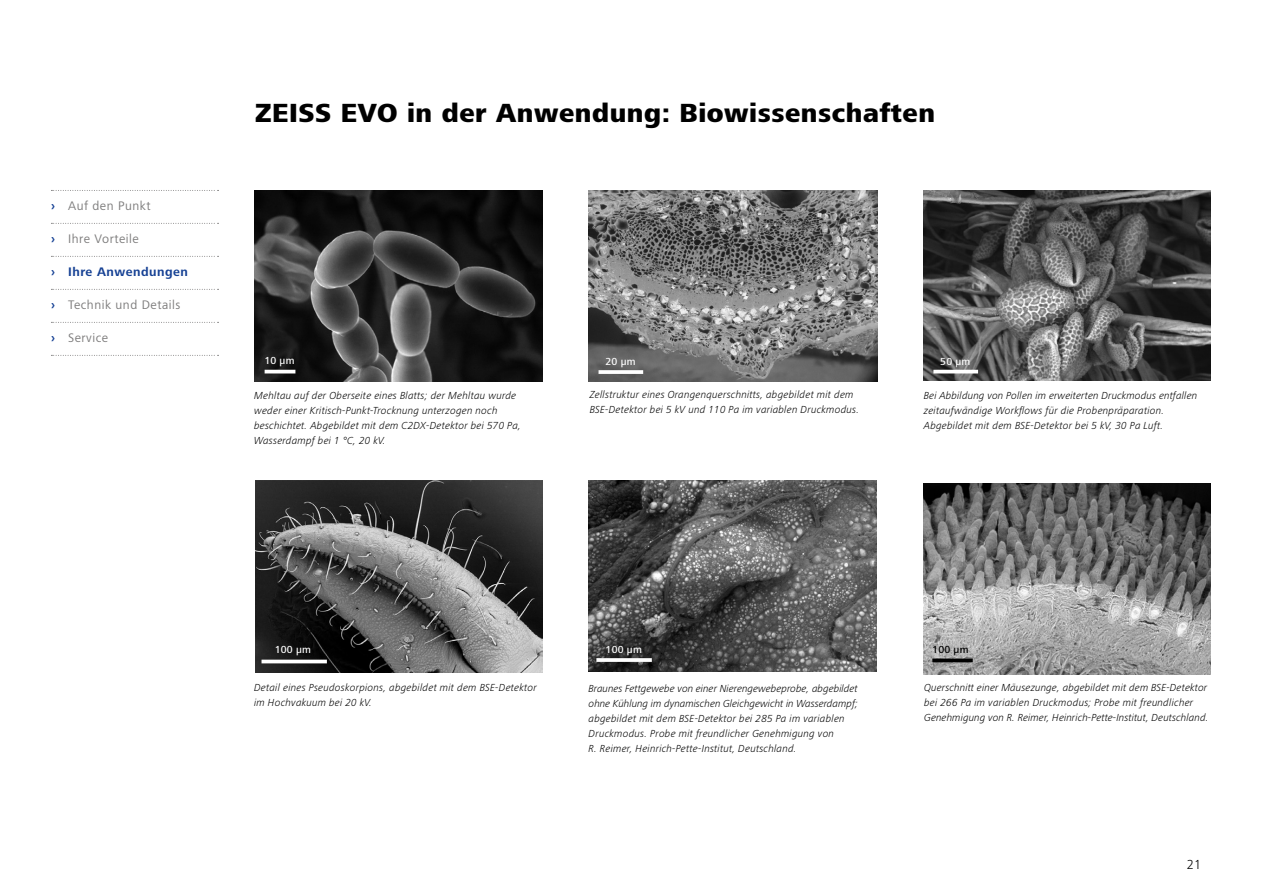
<style>
.page{position:relative;width:1263px;height:893px;background:#fff}
.page>*{position:absolute;margin:0;border:0;box-sizing:border-box;transform-origin:0 0}
.t1{font:800 27px "ZEISS Frutiger Next W1 G";letter-spacing:.02em;color:#000}
.t2{font:300 13.5px "ZEISS Frutiger Next W1 G";color:#000}
.t3{font:12.75px "ZEISS Frutiger Next W1 G";letter-spacing:.04em;color:#7c7b7b}
.t4{font:700 12.75px "ZEISS Frutiger Next W1 G";letter-spacing:.04em;color:#164194}
.t5{font:italic 300 10.5px/15px "ZEISS Frutiger Next W1 G";letter-spacing:.02em;color:#000}
.t6{font:500 10.5px "ZEISS Frutiger Next W1 G";letter-spacing:.02em;color:#fff}
.t7{font:500 10.5px "ZEISS Frutiger Next W1 G";color:#000}
.s1{font-weight:700;color:#164194}
</style>
<div class="page">
<img style="left:589px;top:190px;width:288px;height:191px">
<img style="left:254px;top:190px;width:289px;height:191px">
<img style="left:924px;top:190px;width:287px;height:191px">
<img style="left:923px;top:483px;width:288px;height:191px">
<img style="left:589px;top:480px;width:287px;height:192px">
<img style="left:255px;top:480px;width:287px;height:193px">
<svg style="left:598px;top:370px;width:45px;height:4px"></svg>
<hr style="left:932px;top:659px;width:41px;height:3px;background:#000">
<svg style="left:596px;top:658px;width:56px;height:4px"></svg>
<hr style="left:265px;top:370px;width:30px;height:3px;background:#fff">
<hr style="left:261px;top:660px;width:66px;height:3px;background:#fff">
<hr style="left:933px;top:370px;width:45px;height:3px;background:#fff">
<svg style="left:51px;top:190px;width:168px;height:1px"></svg>
<svg style="left:51px;top:223px;width:168px;height:1px"></svg>
<svg style="left:51px;top:256px;width:168px;height:1px"></svg>
<svg style="left:51px;top:289px;width:168px;height:1px"></svg>
<svg style="left:51px;top:322px;width:168px;height:1px"></svg>
<svg style="left:51px;top:355px;width:168px;height:1px"></svg>
<p class="t3" style="left:51px;top:197px;width:101px"><span class="s1">›</span> Auf den Punkt</p>
<p class="t3" style="left:51px;top:230px;width:89px"><span class="s1">›</span> Ihre Vorteile</p>
<p class="t4" style="left:51px;top:263px;width:138px">› Ihre Anwendungen</p>
<p class="t3" style="left:51px;top:296px;width:131px"><span class="s1">›</span> Technik und Details</p>
<p class="t3" style="left:51px;top:329px;width:59px"><span class="s1">›</span> Service</p>
<h1 class="t1" style="left:255px;top:93px;width:681px">ZEISS EVO in der Anwendung: Biowissenschaften</h1>
<p class="t6" style="left:264px;top:353px;width:32px">10 µm</p>
<p class="t6" style="left:605px;top:354px;width:32px">20 µm</p>
<p class="t6" style="left:940px;top:354px;width:32px">50 µm</p>
<p class="t5" style="left:590px;top:386px;width:271px">Zellstruktur eines Orangenquerschnitts, abgebildet mit dem<br>BSE-Detektor bei 5 kV und 110 Pa im variablen Druckmodus.</p>
<p class="t5" style="left:254px;top:388px;width:268px">Mehltau auf der Oberseite eines Blatts; der Mehltau wurde weder einer Kritisch-Punkt-Trocknung unterzogen noch beschichtet. Abgebildet mit dem C2DX-Detektor bei 570 Pa, Wasserdampf bei 1 °C, 20 kV.</p>
<p class="t5" style="left:924px;top:388px;width:275px">Bei Abbildung von Pollen im erweiterten Druckmodus entfallen zeitaufwändige Workflows für die Probenpräparation.<br>Abgebildet mit dem BSE-Detektor bei 5 kV, 30 Pa Luft.</p>
<p class="t6" style="left:275px;top:642px;width:38px">100 µm</p>
<p class="t5" style="left:254px;top:680px;width:284px">Detail eines Pseudoskorpions, abgebildet mit dem BSE-Detektor im Hochvakuum bei 20 kV.</p>
<p class="t6" style="left:606px;top:642px;width:38px">100 µm</p>
<p class="t7" style="left:932px;top:643px;width:38px">100 µm</p>
<p class="t5" style="left:589px;top:680px;width:271px">Braunes Fettgewebe von einer Nierengewebeprobe, abgebildet ohne Kühlung im dynamischen Gleichgewicht in Wasserdampf; abgebildet mit dem BSE-Detektor bei 285 Pa im variablen Druckmodus. Probe mit freundlicher Genehmigung von<br>R. Reimer, Heinrich-Pette-Institut, Deutschland.</p>
<p class="t5" style="left:924px;top:679px;width:286px">Querschnitt einer Mäusezunge, abgebildet mit dem BSE-Detektor bei 266 Pa im variablen Druckmodus; Probe mit freundlicher<br>Genehmigung von R. Reimer, Heinrich-Pette-Institut, Deutschland.</p>
<p class="t2" style="left:1187px;top:855px;width:16px">21</p>
</div>
